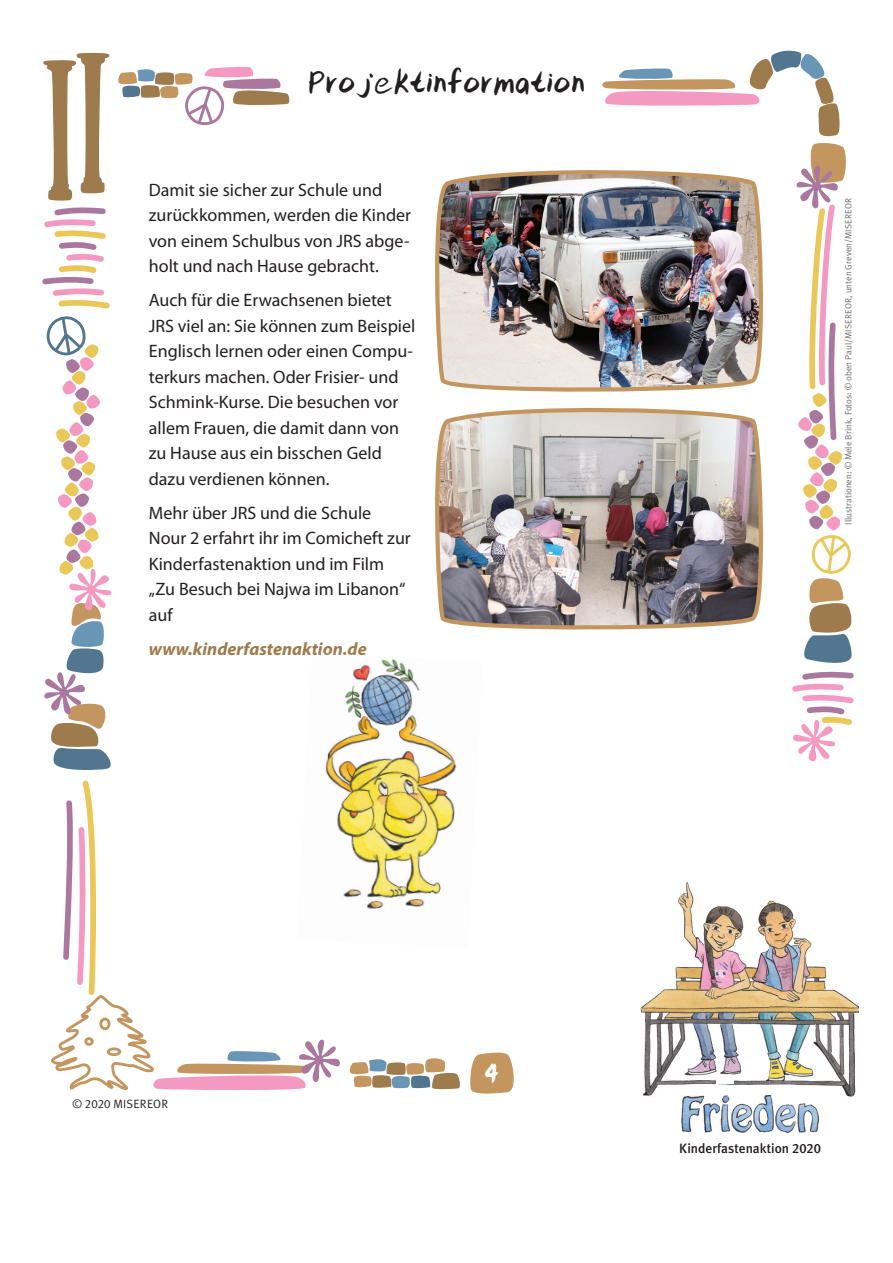
<style>
.page{position:relative;width:893px;height:1263px;background:#fff}
.page>*{position:absolute;margin:0;border:0;box-sizing:border-box;transform-origin:0 0}
.t1{font:37.5px "kit Type Extra";letter-spacing:.04em;color:#231f20}
.t2{font:37.5px "kit Type Extra";color:#fff}
.t3{font:18px/25.5px "Myriad Pro";color:#231f20}
.t4{font:italic 700 18px "Myriad Pro";color:#9e7b4c}
.t5{font:500 13.5px "Meta Plus";color:#231f20}
.t6{font:12px "Meta Plus Normal";letter-spacing:.015em;color:#231f20}
.t7{font:9px "Meta Plus Normal";color:#6c6d70}
.s1{font-family:"Meta Plus Normal Caps"}
.s2{font-family:"Meta Plus Medium Caps";font-weight:400}
</style>
<div class="page">
<img style="left:640px;top:882px;width:219px;height:215px">
<div style="left:716px;top:1075px;width:17px;height:9px;background:#fff"></div>
<img style="left:681px;top:1095px;width:137px;height:37px">
<svg style="left:470px;top:1052px;width:44px;height:42px;background:#cca575"></svg>
<svg style="left:349px;top:1058px;width:111px;height:32px"></svg>
<svg style="left:602px;top:50px;width:252px;height:712px"></svg>
<svg style="left:42px;top:53px;width:298px;height:1038px"></svg>
<img style="left:435px;top:404px;width:338px;height:233px">
<img style="left:435px;top:166px;width:338px;height:233px">
<img style="left:302px;top:655px;width:155px;height:189px">
<img style="left:297px;top:844px;width:144px;height:104px">
<img style="left:312px;top:652px;width:44px;height:3px">
<h1 class="t1" style="left:309px;top:67px;width:277px">Projektinformation</h1>
<p class="t3" style="left:149px;top:177px;width:264px">Damit sie sicher zur Schule und zurückkommen, werden die Kinder von einem Schulbus von JRS abge&shy;holt und nach Hause gebracht.</p>
<p class="t3" style="left:149px;top:288px;width:268px">Auch für die Erwachsenen bietet<br>JRS viel an: Sie können zum Beispiel<br>Englisch lernen oder einen Compu&shy;terkurs machen. Oder Frisier- und<br>Schmink-Kurse. Die besuchen vor allem Frauen, die damit dann von zu Hause aus ein bisschen Geld dazu verdienen können.</p>
<p class="t3" style="left:149px;top:500px;width:263px">Mehr über JRS und die Schule<br>Nour 2 erfahrt ihr im Comicheft zur<br>Kinderfastenaktion und im Film „Zu Besuch bei Najwa im Libanon“ auf</p>
<p class="t4" style="left:149px;top:639px;width:219px">www.kinderfastenaktion.de</p>
<p class="t7" style="left:843px;top:524px;width:328px;rotate:-90deg">Illustrationen: © Mele Brink, Fotos: © oben Paul/MISEREOR, unten Greven/MISEREOR</p>
<p class="t6" style="left:73px;top:1097px;width:97px">© <span class="s1">2020</span> MISEREOR</p>
<h1 class="t2" style="left:485px;top:1057px;width:15px">4</h1>
<p class="t5" style="left:679px;top:1140px;width:143px">Kinderfastenaktion <span class="s2">2020</span></p>
</div>
